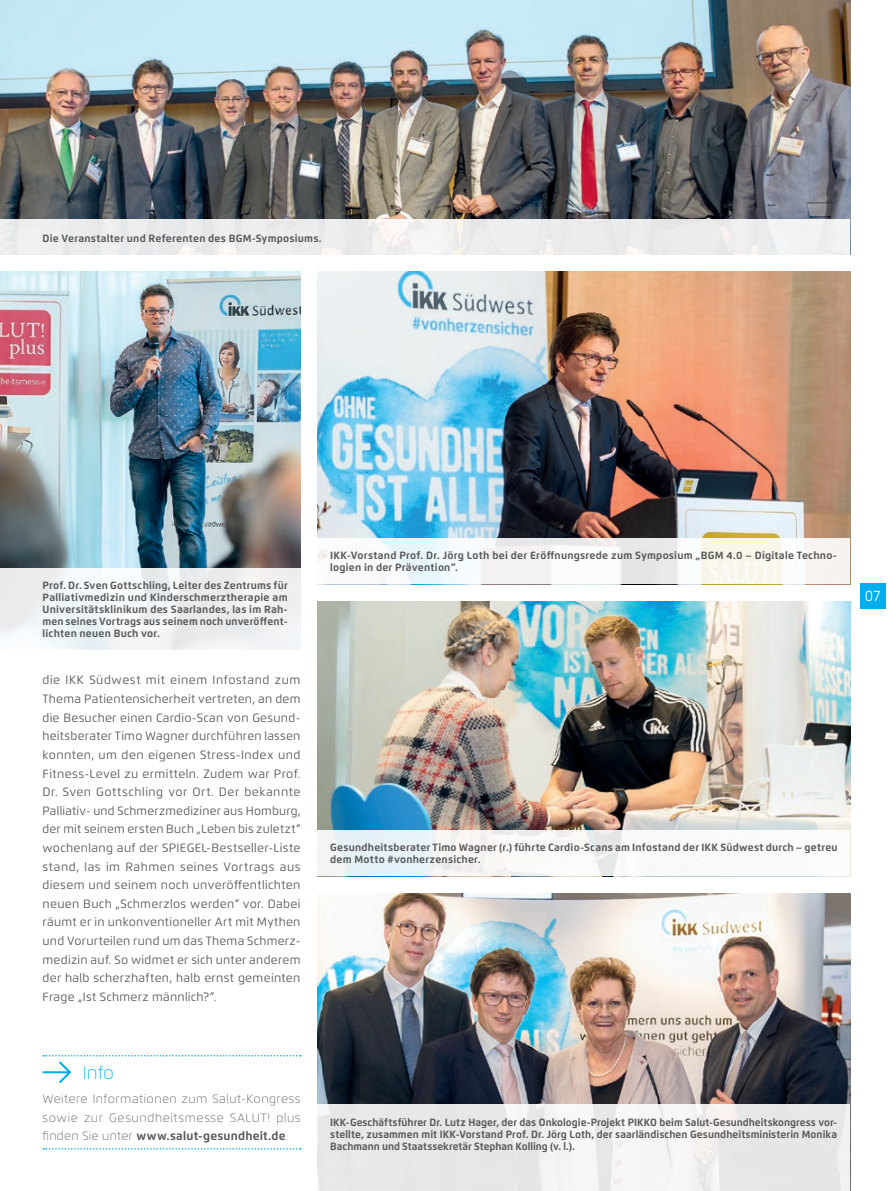
<style>
.page{position:relative;width:893px;height:1191px;background:#fff}
.page>*{position:absolute;margin:0;border:0;box-sizing:border-box;transform-origin:0 0}
.t1{font:100 18px "Flexo";color:#00aeef}
.t2{font:15px "Flexo";color:#fff;scale:.9 1}
.t3{font:12px/18.6px "Flexo";letter-spacing:.025em;color:#57585a;text-align:justify}
.t4{font:100 12px/18.6px "Flexo";letter-spacing:.05em;color:#57585a;text-align:justify}
.t5{font:700 10.5px/12px "Flexo";letter-spacing:.02em;color:#57585a}
.s1{font-weight:700}
</style>
<div class="page">
<svg style="left:43px;top:1148px;width:258px;height:1px"></svg>
<svg style="left:43px;top:1055px;width:258px;height:28px"></svg>
<img style="left:0;top:0;width:850px;height:219px">
<div style="left:0;top:219px;width:850px;height:36px;background:#eceded"></div>
<img style="left:317px;top:272px;width:533px;height:266px">
<svg style="left:317px;top:538px;width:533px;height:46px;fill:#f7f6f7"></svg>
<img style="left:317px;top:893px;width:533px;height:211px">
<div style="left:317px;top:1104px;width:533px;height:87px;background:linear-gradient(to right,#e9e9ea,#eeedee)"></div>
<img style="left:317px;top:601px;width:533px;height:229px">
<svg style="left:317px;top:830px;width:305px;height:46px;fill:#f4f3f6"></svg>
<img style="left:0;top:272px;width:300px;height:296px">
<div style="left:0;top:568px;width:300px;height:82px;background:#f0f2f3"></div>
<div style="left:860px;top:583px;width:25px;height:25px;background:#00aeef"></div>
<p class="t5" style="left:43px;top:232px;width:281px">Die Veranstalter und Referenten des BGM-Symposiums.</p>
<p class="t5" style="left:330px;top:549px;width:508px">IKK-Vorstand Prof. Dr. Jörg Loth bei der Eröffnungsrede zum Symposium „BGM 4.0 – Digitale Techno&shy;logien in der Prävention“.</p>
<p class="t5" style="left:43px;top:579px;width:247px;text-align:justify">Prof. Dr. Sven Gottschling, Leiter des Zentrums für Palliativmedizin und Kinderschmerztherapie am Universitätsklinikum des Saarlandes, las im Rah&shy;men seines Vortrags aus seinem noch unveröffent&shy;lichten neuen Buch vor.</p>
<h2 class="t2" style="left:865px;top:586px;width:18px">07</h2>
<p class="t3" style="left:43px;top:671px;width:259px">die IKK Südwest mit einem Infostand zum Thema Patientensicherheit vertreten, an dem die Besucher einen Cardio-Scan von Gesund&shy;heitsberater Timo Wagner durchführen lassen konnten, um den eigenen Stress-Index und Fitness-Level zu ermitteln. Zudem war Prof.<br>Dr. Sven Gottschling vor Ort. Der bekannte Palliativ- und Schmerzmediziner aus Homburg, der mit seinem ersten Buch „Leben bis zuletzt“ wochenlang auf der SPIEGEL-Bestseller-Liste stand, las im Rahmen seines Vortrags aus diesem und seinem noch unveröffentlichten neuen Buch „Schmerzlos werden“ vor. Dabei räumt er in unkonventioneller Art mit Mythen und Vorurteilen rund um das Thema Schmerz&shy;medizin auf. So widmet er sich unter anderem der halb scherzhaften, halb ernst gemeinten Frage „Ist Schmerz männlich?“.</p>
<h1 class="t1" style="left:83px;top:1062px;width:33px">Info</h1>
<p class="t4" style="left:43px;top:1089px;width:259px">Weitere Informationen zum Salut-Kongress sowie zur Gesundheitsmesse SALUT! plus finden Sie unter <span class="s1">www.salut-gesundheit.de</span>.</p>
<p class="t5" style="left:330px;top:841px;width:509px">Gesundheitsberater Timo Wagner (r.) führte Cardio-Scans am Infostand der IKK Südwest durch – getreu dem Motto #vonherzensicher.</p>
<p class="t5" style="left:330px;top:1116px;width:508px;text-align:justify">IKK-Geschäftsführer Dr. Lutz Hager, der das Onkologie-Projekt PIKKO beim Salut-Gesundheitskongress vor&shy;stellte, zusammen mit IKK-Vorstand Prof. Dr. Jörg Loth, der saarländischen Gesundheitsministerin Monika Bachmann und Staatssekretär Stephan Kolling (v. l.).</p>
</div>
